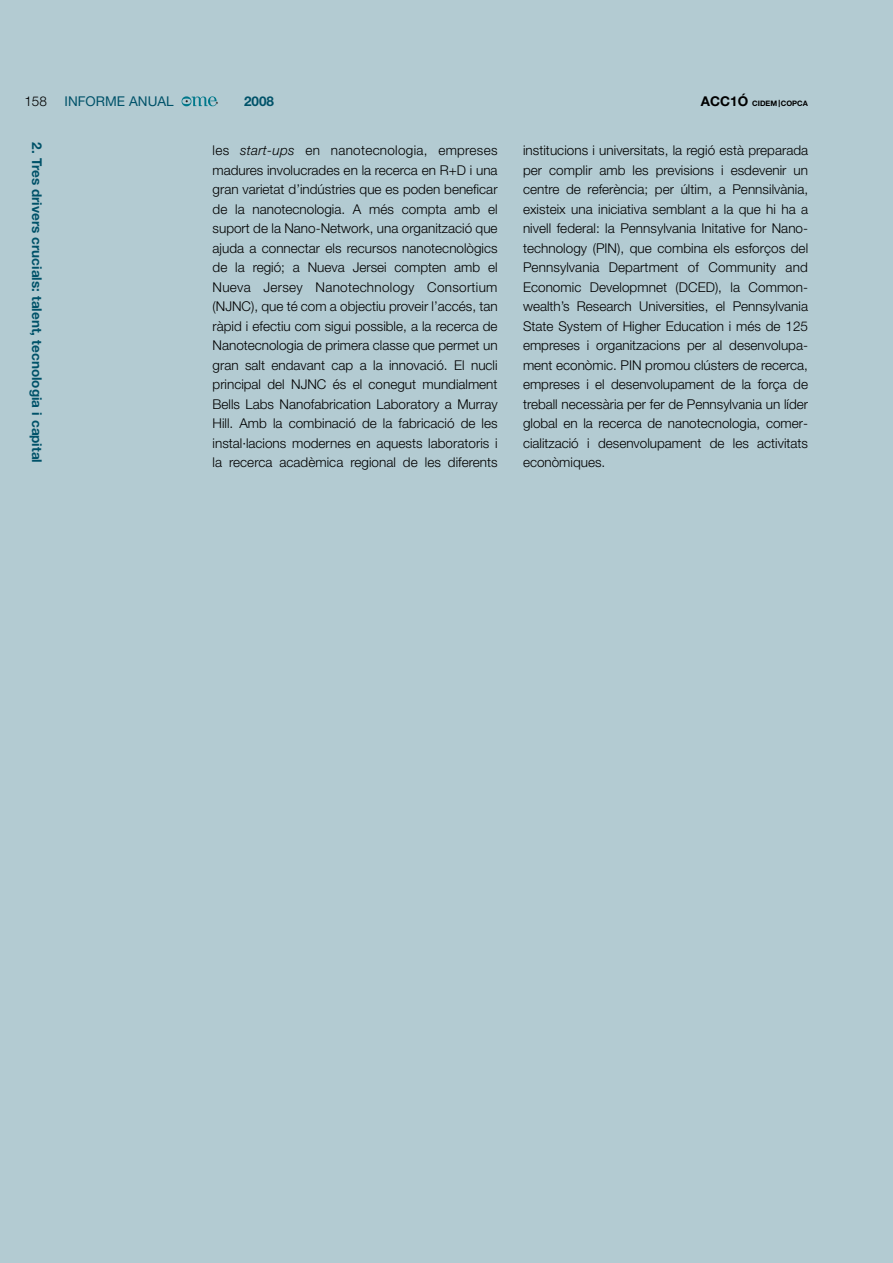
<style>
.page{position:relative;width:893px;height:1263px;background:#b3cbd2}
.page>*{position:absolute;margin:0;border:0;box-sizing:border-box;transform-origin:0 0}
.t1{font:300 13.5px/19.5px "Helvetica Neue";color:#000;text-align:justify}
.t2{font:700 13.5px "Helvetica Neue";color:#005269}
.t3{font:13.5px "Helvetica Neue";color:#005269}
.t4{font:700 7.5px "Helvetica Neue";color:#000}
.s1{font-size:13.5px}
.s2{font-style:italic}
</style>
<div class="page">
<svg style="left:182px;top:96px;width:36px;height:10px"></svg>
<p class="t1" style="left:24px;top:93px;width:24px">158</p>
<p class="t3" style="left:65px;top:97px;width:111px">INFORME ANUAL</p>
<p class="t2" style="left:244px;top:97px;width:32px">2008</p>
<p class="t4" style="left:701px;top:101px;width:109px"><span class="s1">ACC1Ó</span> CIDEM COPCA</p>
<p class="t2" style="left:42px;top:142px;width:322px;rotate:90deg">2. Tres drivers crucials: talent, tecnologia i capital</p>
<p class="t1" style="left:213px;top:142px;width:287px">les <span class="s2">start-ups</span> en nanotecnologia, empreses madures involucrades en la recerca en R+D i una gran varietat d’indústries que es poden beneficar de la nanotecnologia. A més compta amb el suport de la Nano-Network, una organització que ajuda a connectar els recursos nanotecnològics de la regió; a Nueva Jersei compten amb el Nueva Jersey Nanotechnology Consortium (NJNC), que té com a objectiu proveir l’accés, tan ràpid i efectiu com sigui possible, a la recerca de Nanotecnologia de primera classe que permet un gran salt endavant cap a la innovació. El nucli principal del NJNC és el conegut mundialment Bells Labs Nanofabrication Laboratory a Murray Hill. Amb la combinació de la fabricació de les instal·lacions modernes en aquests laboratoris i la recerca acadèmica regional de les diferents</p>
<p class="t1" style="left:523px;top:142px;width:287px">institucions i universitats, la regió està preparada per complir amb les previsions i esdevenir un centre de referència; per últim, a Pennsilvània, existeix una iniciativa semblant a la que hi ha a nivell federal: la Pennsylvania Initative for Nano&shy;technology (PIN), que combina els esforços del Pennsylvania Department of Community and Economic Developmnet (DCED), la Common&shy;wealth’s Research Universities, el Pennsylvania State System of Higher Education i més de 125 empreses i organitzacions per al desenvolupa&shy;ment econòmic. PIN promou clústers de recerca, empreses i el desenvolupament de la força de treball necessària per fer de Pennsylvania un líder global en la recerca de nanotecnologia, comer&shy;cialització i desenvolupament de les activitats econòmiques.</p>
</div>
